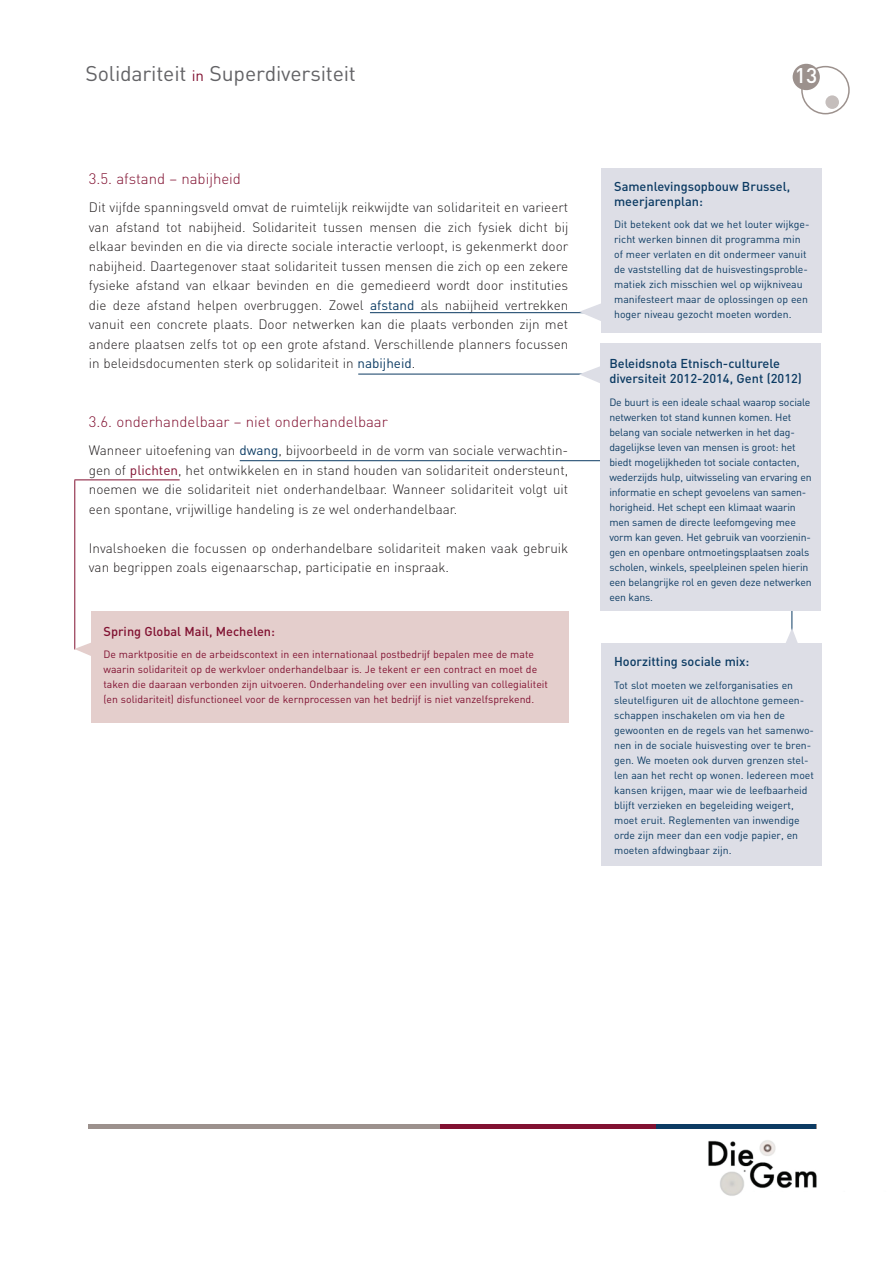
<style>
.page{position:relative;width:893px;height:1263px;background:#fff}
.page>*{position:absolute;margin:0;border:0;box-sizing:border-box;transform-origin:0 0}
.t1{font:21px "DIN";letter-spacing:-.01em;color:#636366}
.t2{font:500 21px "DIN";color:#fff}
.t3{font:300 15px "DIN";color:#811131}
.t4{font:300 13.5px/19.5px "DIN";color:#231f20;text-align:justify}
.t5{font:500 12.75px/15px "DIN";color:#0c3b63}
.t6{font:500 12.75px "DIN";color:#811131}
.t7{font:10.5px/15px "DIN";letter-spacing:-.01em;color:#0c3b63}
.t8{font:10.5px/15px "DIN";color:#811131}
.s1{font-size:15px;color:#811131}
.s2{font-weight:400;color:#0c3b63}
.s3{font-weight:400;color:#811131}
</style>
<div class="page">
<hr style="left:370px;top:312px;width:253px;height:1px;background:#0c3b63">
<hr style="left:74px;top:479px;width:106px;height:1px;background:#811131">
<hr style="left:74px;top:480px;width:1px;height:169px;background:#811131">
<hr style="left:358px;top:374px;width:233px;height:1px;background:#0c3b63">
<hr style="left:240px;top:460px;width:429px;height:1px;background:#0c3b63">
<hr style="left:791px;top:375px;width:1px;height:429px;background:#0c3b63">
<div style="left:801px;top:66px;width:49px;height:48px;border:2px solid #9c918d;border-radius:50%"></div>
<div style="left:793px;top:64px;width:27px;height:26px;background:#9c918d;border-radius:50%"></div>
<hr style="left:88px;top:1125px;width:728px;height:4px;background:#9c918d">
<hr style="left:522px;top:1125px;width:294px;height:4px;background:#0c3b63">
<hr style="left:440px;top:1125px;width:216px;height:4px;background:#811131">
<div style="left:600px;top:344px;width:221px;height:267px;background:#dddee6"></div>
<div style="left:825px;top:95px;width:14px;height:14px;background:#c5bebc;border-radius:50%"></div>
<img style="left:708px;top:1140px;width:109px;height:56px">
<div style="left:743px;top:1192px;width:149px;height:32px;background:#fff"></div>
<div style="left:602px;top:168px;width:220px;height:165px;background:#dddee6"></div>
<div style="left:602px;top:643px;width:220px;height:223px;background:#dddee6"></div>
<div style="left:91px;top:611px;width:477px;height:111px;background:#e4cecc"></div>
<svg style="left:579px;top:303px;width:23px;height:18px"></svg>
<svg style="left:786px;top:628px;width:12px;height:15px"></svg>
<svg style="left:74px;top:640px;width:17px;height:16px"></svg>
<svg style="left:579px;top:366px;width:21px;height:17px"></svg>
<h1 class="t1" style="left:86px;top:60px;width:272px">Solidariteit <span class="s1">in</span> Superdiversiteit</h1>
<h1 class="t2" style="left:795px;top:62px;width:24px">13</h1>
<h2 class="t3" style="left:89px;top:169px;width:154px">3.5. afstand – nabijheid</h2>
<p class="t4" style="left:89px;top:197px;width:481px">Dit vijfde spanningsveld omvat de ruimtelijk reikwijdte van solidariteit en varieert van afstand tot nabijheid. Solidariteit tussen mensen die zich fysiek dicht bij elkaar bevinden en die via directe sociale interactie verloopt, is gekenmerkt door nabijheid. Daartegenover staat solidariteit tussen mensen die zich op een zekere fysieke afstand van elkaar bevinden en die gemedieerd wordt door instituties die deze afstand helpen overbruggen. Zowel <span class="s2">afstand</span> als nabijheid vertrekken vanuit een concrete plaats. Door netwerken kan die plaats verbonden zijn met andere plaatsen zelfs tot op een grote afstand. Verschillende planners focussen in beleidsdocumenten sterk op solidariteit in <span class="s2">nabijheid</span>.</p>
<h2 class="t3" style="left:89px;top:412px;width:301px">3.6. onderhandelbaar – niet onderhandelbaar</h2>
<p class="t4" style="left:89px;top:440px;width:481px">Wanneer uitoefening van <span class="s2">dwang</span>, bijvoorbeeld in de vorm van sociale verwachtin&shy;gen of <span class="s3">plichten</span>, het ontwikkelen en in stand houden van solidariteit ondersteunt, noemen we die solidariteit niet onderhandelbaar. Wanneer solidariteit volgt uit een spontane, vrijwillige handeling is ze wel onderhandelbaar.</p>
<p class="t4" style="left:89px;top:538px;width:481px">Invalshoeken die focussen op onderhandelbare solidariteit maken vaak gebruik van begrippen zoals eigenaarschap, participatie en inspraak.</p>
<p class="t6" style="left:103px;top:623px;width:173px">Spring Global Mail, Mechelen:</p>
<p class="t8" style="left:103px;top:647px;width:446px">De marktpositie en de arbeidscontext in een internationaal postbedrijf bepalen mee de mate waarin solidariteit op de werkvloer onderhandelbaar is. Je tekent er een contract en moet de taken die daaraan verbonden zijn uitvoeren. Onderhandeling over een invulling van collegialiteit (en solidariteit) disfunctioneel voor de kernprocessen van het bedrijf is niet vanzelfsprekend.</p>
<p class="t5" style="left:614px;top:178px;width:178px">Samenlevingsopbouw Brussel, meerjarenplan:</p>
<p class="t7" style="left:614px;top:217px;width:197px">Dit betekent ook dat we het louter wijkge&shy;richt werken binnen dit programma min of meer verlaten en dit ondermeer vanuit de vaststelling dat de huisvestingsproble&shy;matiek zich misschien wel op wijkniveau manifesteert maar de oplossingen op een hoger niveau gezocht moeten worden.</p>
<p class="t5" style="left:609px;top:356px;width:194px">Beleidsnota Etnisch-culturele diversiteit 2012-2014, Gent (2012)</p>
<p class="t7" style="left:609px;top:394px;width:204px">De buurt is een ideale schaal waarop sociale netwerken tot stand kunnen komen. Het belang van sociale netwerken in het dag&shy;dagelijkse leven van mensen is groot: het biedt mogelijkheden tot sociale contacten, wederzijds hulp, uitwisseling van ervaring en informatie en schept gevoelens van samen&shy;horigheid. Het schept een klimaat waarin men samen de directe leefomgeving mee vorm kan geven. Het gebruik van voorzienin&shy;gen en openbare ontmoetingsplaatsen zoals scholen, winkels, speelpleinen spelen hierin een belangrijke rol en geven deze netwerken een kans.</p>
<p class="t5" style="left:614px;top:653px;width:137px">Hoorzitting sociale mix:</p>
<p class="t7" style="left:614px;top:677px;width:201px">Tot slot moeten we zelforganisaties en sleutelfiguren uit de allochtone gemeen&shy;schappen inschakelen om via hen de gewoonten en de regels van het samenwo&shy;nen in de sociale huisvesting over te bren&shy;gen. We moeten ook durven grenzen stel&shy;len aan het recht op wonen. Iedereen moet kansen krijgen, maar wie de leefbaarheid blijft verzieken en begeleiding weigert, moet eruit. Reglementen van inwendige orde zijn meer dan een vodje papier, en moeten afdwingbaar zijn.</p>
</div>
